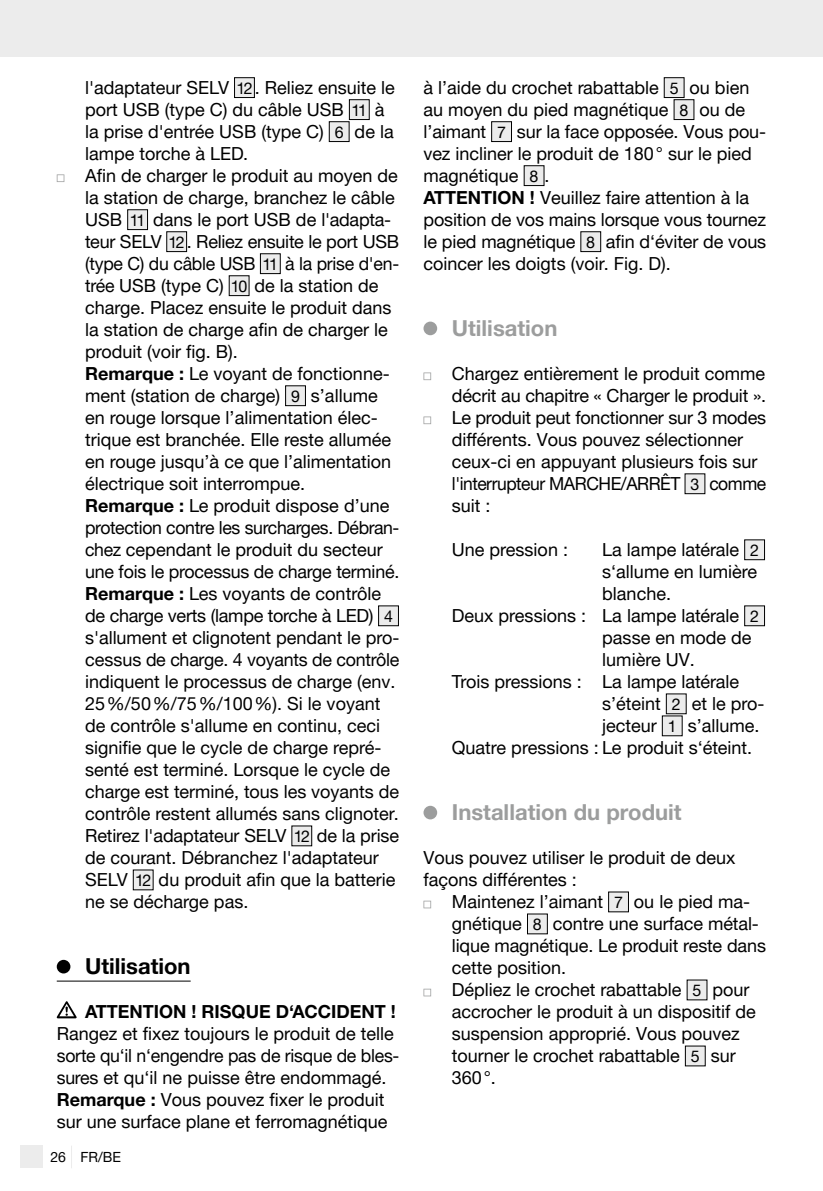
<style>
.page{position:relative;width:823px;height:1191px;background:#fff}
.page>*{position:absolute;margin:0;border:0;box-sizing:border-box;transform-origin:0 0}
.t1{font:700 22px "Helvetica Neue Parkside";color:#9c9d9d}
.t2{font:700 22px "Helvetica Neue Parkside";color:#000}
.t3{font:18px/22px "Helvetica Neue Parkside";color:#000}
.t4{font:700 18px "Helvetica Neue Parkside";color:#000}
.t5{font:14px "Helvetica Neue Parkside";color:#000}
.s1{font-size:16px}
.s2{font-weight:700}
</style>
<div class="page">
<div style="left:0;top:0;width:822px;height:57px;background:#ececec"></div>
<div style="left:20px;top:1145px;width:23px;height:23px;background:#ececec"></div>
<svg style="left:71px;top:1146px;width:1px;height:22px"></svg>
<hr style="left:57px;top:980px;width:133px;height:1px;background:#000">
<div style="left:234px;top:78px;width:20px;height:20px;background:#ececec"></div>
<div style="left:234px;top:77px;width:21px;height:21px;border:1px solid #000"></div>
<div style="left:349px;top:100px;width:20px;height:20px;background:#ececec"></div>
<div style="left:348px;top:99px;width:21px;height:21px;border:1px solid #000"></div>
<div style="left:329px;top:122px;width:20px;height:20px;background:#ececec"></div>
<div style="left:328px;top:121px;width:21px;height:21px;border:1px solid #000"></div>
<svg style="left:57px;top:174px;width:7px;height:8px"></svg>
<div style="left:128px;top:210px;width:19px;height:20px;background:#ececec"></div>
<div style="left:127px;top:209px;width:21px;height:21px;border:1px solid #000"></div>
<div style="left:167px;top:232px;width:19px;height:20px;background:#ececec"></div>
<div style="left:166px;top:231px;width:21px;height:21px;border:1px solid #000"></div>
<div style="left:260px;top:254px;width:20px;height:20px;background:#ececec"></div>
<div style="left:260px;top:253px;width:20px;height:21px;border:1px solid #000"></div>
<div style="left:229px;top:276px;width:20px;height:20px;background:#ececec"></div>
<div style="left:228px;top:275px;width:21px;height:21px;border:1px solid #000"></div>
<div style="left:285px;top:386px;width:20px;height:20px;background:#ececec"></div>
<div style="left:285px;top:385px;width:21px;height:21px;border:1px solid #000"></div>
<div style="left:378px;top:606px;width:20px;height:20px;background:#ececec"></div>
<div style="left:378px;top:605px;width:21px;height:21px;border:1px solid #000"></div>
<div style="left:292px;top:826px;width:19px;height:20px;background:#ececec"></div>
<div style="left:133px;top:870px;width:20px;height:20px;background:#ececec"></div>
<div style="left:57px;top:959px;width:13px;height:14px;background:#000;border-radius:50%"></div>
<svg style="left:57px;top:1001px;width:20px;height:17px"></svg>
<div style="left:663px;top:78px;width:20px;height:20px;background:#ececec"></div>
<div style="left:663px;top:77px;width:21px;height:21px;border:1px solid #000"></div>
<div style="left:673px;top:100px;width:20px;height:20px;background:#ececec"></div>
<div style="left:673px;top:99px;width:21px;height:21px;border:1px solid #000"></div>
<div style="left:491px;top:122px;width:20px;height:20px;background:#ececec"></div>
<div style="left:491px;top:121px;width:20px;height:21px;border:1px solid #000"></div>
<div style="left:524px;top:166px;width:19px;height:20px;background:#ececec"></div>
<div style="left:523px;top:165px;width:21px;height:21px;border:1px solid #000"></div>
<div style="left:580px;top:232px;width:20px;height:20px;background:#ececec"></div>
<div style="left:580px;top:231px;width:21px;height:21px;border:1px solid #000"></div>
<div style="left:423px;top:321px;width:14px;height:14px;background:#9c9d9d;border-radius:50%"></div>
<svg style="left:423px;top:372px;width:8px;height:8px"></svg>
<svg style="left:423px;top:416px;width:8px;height:8px"></svg>
<div style="left:684px;top:474px;width:20px;height:20px;background:#ececec"></div>
<div style="left:744px;top:540px;width:20px;height:20px;background:#ececec"></div>
<div style="left:743px;top:539px;width:21px;height:21px;border:1px solid #000"></div>
<div style="left:744px;top:606px;width:20px;height:20px;background:#ececec"></div>
<div style="left:743px;top:605px;width:21px;height:21px;border:1px solid #000"></div>
<div style="left:666px;top:694px;width:19px;height:20px;background:#ececec"></div>
<div style="left:662px;top:716px;width:19px;height:20px;background:#ececec"></div>
<div style="left:423px;top:805px;width:14px;height:14px;background:#9c9d9d;border-radius:50%"></div>
<svg style="left:423px;top:900px;width:8px;height:8px"></svg>
<div style="left:608px;top:892px;width:20px;height:20px;background:#ececec"></div>
<div style="left:527px;top:914px;width:20px;height:20px;background:#ececec"></div>
<svg style="left:423px;top:988px;width:8px;height:8px"></svg>
<div style="left:686px;top:980px;width:20px;height:20px;background:#ececec"></div>
<div style="left:685px;top:1046px;width:19px;height:20px;background:#ececec"></div>
<p class="t3" style="left:85px;top:77px;width:315px">l'adaptateur SELV <span class="s1">12</span> . Reliez ensuite le port USB (type C) du câble USB <span class="s1">11</span> à la prise d'entrée USB (type C) <span class="s1">6</span> de la lampe torche à LED.<br>Afin de charger le produit au moyen de la station de charge, branchez le câble USB <span class="s1">11</span> dans le port USB de l'adapta&shy;teur SELV <span class="s1">12</span>. Reliez ensuite le port USB (type C) du câble USB <span class="s1">11</span> à la prise d'en&shy;trée USB (type C) <span class="s1">10</span> de la station de charge. Placez ensuite le produit dans la station de charge afin de charger le produit (voir fig. B).<br><span class="s2">Remarque :</span> Le voyant de fonctionne&shy;ment (station de charge) <span class="s1">9</span> s’allume en rouge lorsque l’alimentation élec&shy;trique est branchée. Elle reste allumée en rouge jusqu’à ce que l’alimentation électrique soit interrompue.<br><span class="s2">Remarque :</span> Le produit dispose d’une protection contre les surcharges. Débran&shy;chez cependant le produit du secteur une fois le processus de charge terminé.<br><span class="s2">Remarque :</span> Les voyants de contrôle de charge verts (lampe torche à LED) <span class="s1">4 </span>s'allument et clignotent pendant le pro&shy;cessus de charge. 4 voyants de contrôle indiquent le processus de charge (env.<br>25 %/50 %/75 %/100 %). Si le voyant de contrôle s'allume en continu, ceci signifie que le cycle de charge repré&shy;senté est terminé. Lorsque le cycle de charge est terminé, tous les voyants de contrôle restent allumés sans clignoter.<br>Retirez l'adaptateur SELV <span class="s1">12</span> de la prise de courant. Débranchez l'adaptateur SELV <span class="s1">12</span> du produit afin que la batterie ne se décharge pas.</p>
<p class="t2" style="left:85px;top:954px;width:107px">Utilisation</p>
<p class="t4" style="left:85px;top:1001px;width:312px">ATTENTION ! RISQUE D‘ACCIDENT !</p>
<p class="t3" style="left:57px;top:1023px;width:344px">Rangez et fixez toujours le produit de telle sorte qu‘il n‘engendre pas de risque de bles&shy;sures et qu‘il ne puisse être endommagé.<br><span class="s2">Remarque :</span> Vous pouvez fixer le produit sur une surface plane et ferromagnétique</p>
<p class="t5" style="left:50px;top:1149px;width:72px">26 FR/BE</p>
<p class="t3" style="left:423px;top:77px;width:344px">à l’aide du crochet rabattable <span class="s1">5</span> ou bien au moyen du pied magnétique <span class="s1">8</span> ou de l’aimant <span class="s1">7</span> sur la face opposée. Vous pou&shy;vez incliner le produit de 180 ° sur le pied magnétique <span class="s1">8</span> .<br><span class="s2">ATTENTION !</span> Veuillez faire attention à la position de vos mains lorsque vous tournez le pied magnétique <span class="s1">8</span> afin d‘éviter de vous coincer les doigts (voir. Fig. D).</p>
<p class="t1" style="left:451px;top:316px;width:107px">Utilisation</p>
<p class="t3" style="left:451px;top:363px;width:315px">Chargez entièrement le produit comme décrit au chapitre « Charger le produit ».<br>Le produit peut fonctionner sur 3 modes différents. Vous pouvez sélectionner ceux-ci en appuyant plusieurs fois sur l'interrupteur MARCHE/ARRÊT <span class="s1">3</span> comme suit :</p>
<p class="t3" style="left:451px;top:539px;width:118px">Une pression :</p>
<p class="t3" style="left:602px;top:539px;width:158px">La lampe latérale <span class="s1">2</span></p>
<p class="t3" style="left:602px;top:561px;width:156px">s‘allume en lumière</p>
<p class="t3" style="left:602px;top:583px;width:70px">blanche.</p>
<p class="t3" style="left:451px;top:605px;width:308px">Deux pressions : La lampe latérale <span class="s1">2</span></p>
<p class="t3" style="left:602px;top:627px;width:151px">passe en mode de</p>
<p class="t3" style="left:602px;top:649px;width:94px">lumière UV.</p>
<p class="t3" style="left:451px;top:671px;width:288px">Trois pressions : La lampe latérale</p>
<p class="t3" style="left:602px;top:693px;width:163px">s’éteint <span class="s1">2</span> et le pro-</p>
<p class="t3" style="left:602px;top:715px;width:158px">jecteur <span class="s1">1</span> s’allume.</p>
<p class="t3" style="left:451px;top:737px;width:302px">Quatre pressions : Le produit s‘éteint.</p>
<p class="t1" style="left:451px;top:800px;width:231px">Installation du produit</p>
<p class="t3" style="left:423px;top:847px;width:313px">Vous pouvez utiliser le produit de deux façons différentes :</p>
<p class="t3" style="left:451px;top:891px;width:315px">Maintenez l’aimant <span class="s1">7</span> ou le pied ma&shy;gnétique <span class="s1">8</span> contre une surface métal&shy;lique magnétique. Le produit reste dans cette position.<br>Dépliez le crochet rabattable <span class="s1">5</span> pour accrocher le produit à un dispositif de suspension approprié. Vous pouvez tourner le crochet rabattable <span class="s1">5</span> sur<br>360 °.</p>
</div>
